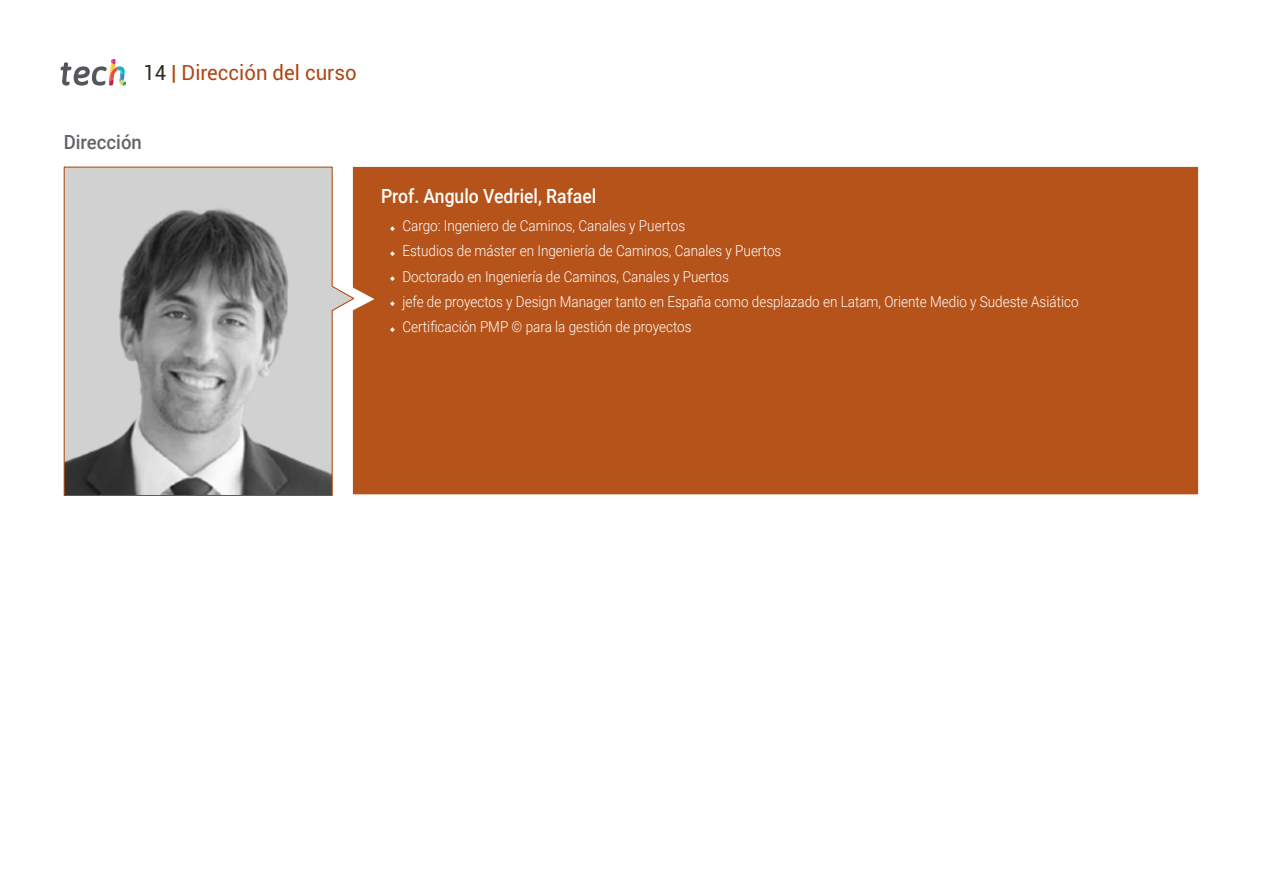
<style>
.page{position:relative;width:1263px;height:893px;background:#fff}
.page>*{position:absolute;margin:0;border:0;box-sizing:border-box;transform-origin:0 0}
.t1{font:21px "Roboto";color:#ae4615}
.t2{font:500 19.5px "Roboto";color:#fff;scale:.9 1}
.t3{font:500 19.5px "Roboto";color:#61646a;scale:.95 1}
.t4{font:300 15px/25.2px "Roboto";color:#fff;scale:.9 1}
.s1{color:#312e20}
</style>
<div class="page">
<svg style="left:61px;top:59px;width:65px;height:27px"></svg>
<div style="left:354px;top:167px;width:844px;height:327px;background:#b6531a"></div>
<svg style="left:64px;top:167px;width:290px;height:329px;background:#aeacab"></svg>
<svg style="left:390px;top:226px;width:5px;height:5px"></svg>
<svg style="left:390px;top:251px;width:5px;height:5px"></svg>
<svg style="left:390px;top:276px;width:5px;height:5px"></svg>
<svg style="left:390px;top:301px;width:5px;height:5px"></svg>
<svg style="left:390px;top:327px;width:5px;height:5px"></svg>
<h1 class="t1" style="left:144px;top:57px;width:215px"><span class="s1">14</span> | Dirección del curso</h1>
<h2 class="t3" style="left:64px;top:128px;width:84px">Dirección</h2>
<h2 class="t2" style="left:381px;top:183px;width:241px">Prof. Angulo Vedriel, Rafael</h2>
<p class="t4" style="left:402px;top:213px;width:753px">Cargo: Ingeniero de Caminos, Canales y Puertos<br>Estudios de máster en Ingeniería de Caminos, Canales y Puertos<br>Doctorado en Ingeniería de Caminos, Canales y Puertos<br>jefe de proyectos y Design Manager tanto en España como desplazado en Latam, Oriente Medio y Sudeste Asiático Certificación PMP © para la gestión de proyectos</p>
</div>
